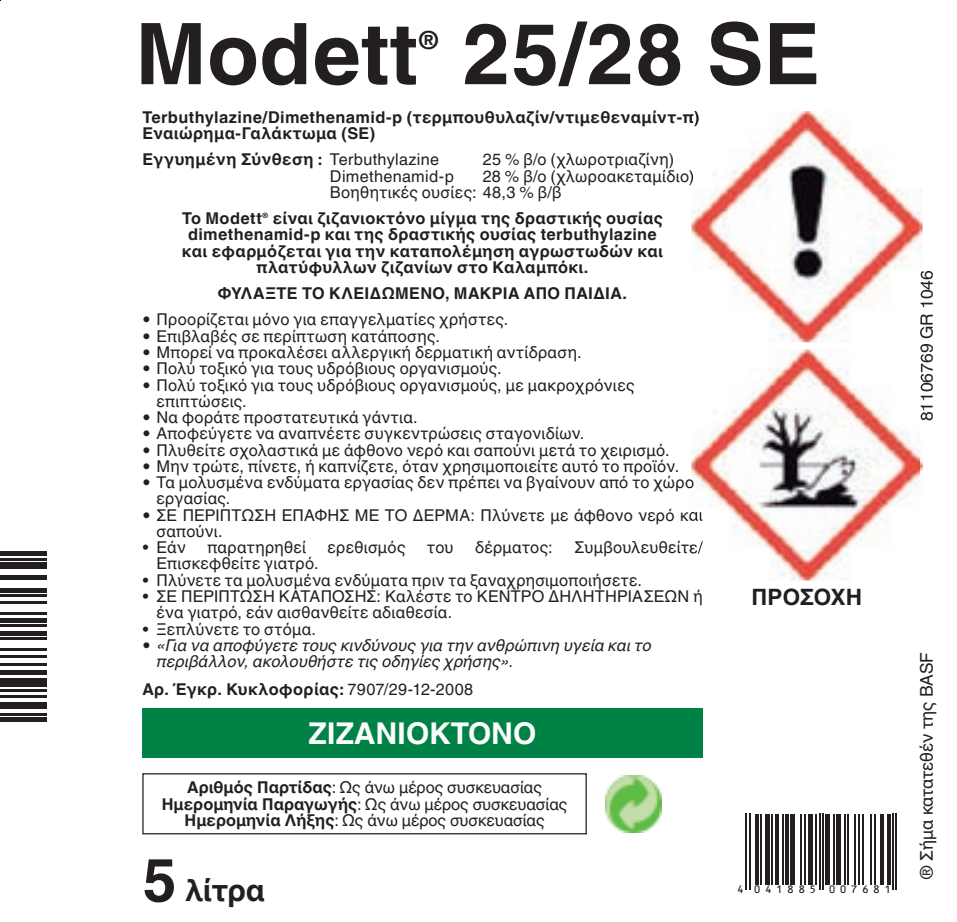
<style>
.page{position:relative;width:957px;height:922px;background:#fff}
.page>*{position:absolute;margin:0;border:0;box-sizing:border-box;transform-origin:0 0}
.t1{font:700 85px "Helvetica Linotype";color:#231f20}
.t2{font:700 30px "Helvetica Linotype";color:#fcfcfc}
.t3{font:700 30px "Helvetica Linotype";color:#231f20}
.t4{font:700 25px "Helvetica Linotype";color:#231f20}
.t5{font:700 22.5px "Helvetica Linotype";color:#231f20}
.t6{font:17.5px "Helvetica Linotype";color:#231f20}
.t7{font:16.25px/16.2px "Helvetica Linotype";letter-spacing:.02em;color:#231f20}
.t8{font:700 16.25px/16.2px "Helvetica Linotype";letter-spacing:.025em;color:#231f20}
.t9{font:16.25px/16.2px "Helvetica Linotype";color:#231f20;text-align:center}
.t10{font:italic 16.25px/16.2px "Helvetica Linotype";letter-spacing:.015em;color:#231f20}
.t11{font:10.25px "OCRB";letter-spacing:.355em;color:#231f20}
.t12{font:700 7.25px "Helvetica Linotype";color:#231f20}
.s1{font-weight:400}
.s2{font-family:"Helvetica Neue LT";font-stretch:condensed}
.s3{font-family:"Helvetica Neue LT";font-style:normal;font-stretch:condensed}
.s4{font-weight:700}
.s5{font-size:60px}
</style>
<div class="page">
<hr style="left:0;top:717px;width:47px;height:4px;background:#231f20">
<hr style="left:0;top:712px;width:47px;height:3px;background:#231f20">
<div style="left:0;top:702px;width:47px;height:6px;background:#231f20"></div>
<hr style="left:0;top:695px;width:47px;height:2px;background:#231f20">
<hr style="left:0;top:689px;width:47px;height:2px;background:#231f20">
<div style="left:0;top:678px;width:47px;height:9px;background:#231f20"></div>
<div style="left:0;top:669px;width:47px;height:5px;background:#231f20"></div>
<hr style="left:0;top:663px;width:47px;height:2px;background:#231f20">
<hr style="left:0;top:654px;width:47px;height:3px;background:#231f20">
<hr style="left:0;top:648px;width:47px;height:2px;background:#231f20">
<hr style="left:0;top:637px;width:47px;height:2px;background:#231f20">
<hr style="left:0;top:631px;width:47px;height:4px;background:#231f20">
<hr style="left:0;top:624px;width:47px;height:2px;background:#231f20">
<hr style="left:0;top:618px;width:47px;height:4px;background:#231f20">
<hr style="left:0;top:611px;width:47px;height:3px;background:#231f20">
<hr style="left:0;top:601px;width:47px;height:2px;background:#231f20">
<hr style="left:0;top:594px;width:47px;height:2px;background:#231f20">
<hr style="left:0;top:588px;width:47px;height:4px;background:#231f20">
<hr style="left:0;top:575px;width:47px;height:4px;background:#231f20">
<div style="left:0;top:562px;width:47px;height:6px;background:#231f20"></div>
<hr style="left:0;top:558px;width:47px;height:2px;background:#231f20">
<div style="left:0;top:551px;width:47px;height:5px;background:#231f20"></div>
<hr style="left:745px;top:813px;width:2px;height:76px;background:#231f20">
<hr style="left:748px;top:813px;width:2px;height:76px;background:#231f20">
<hr style="left:755px;top:813px;width:3px;height:71px;background:#231f20">
<hr style="left:759px;top:813px;width:2px;height:71px;background:#231f20">
<div style="left:764px;top:813px;width:5px;height:71px;background:#231f20"></div>
<hr style="left:770px;top:813px;width:2px;height:71px;background:#231f20">
<hr style="left:775px;top:813px;width:3px;height:71px;background:#231f20">
<hr style="left:782px;top:813px;width:1px;height:71px;background:#231f20">
<hr style="left:785px;top:813px;width:3px;height:71px;background:#231f20">
<div style="left:789px;top:813px;width:5px;height:71px;background:#231f20"></div>
<hr style="left:799px;top:813px;width:2px;height:71px;background:#231f20">
<hr style="left:804px;top:813px;width:1px;height:71px;background:#231f20">
<div style="left:807px;top:813px;width:5px;height:71px;background:#231f20"></div>
<hr style="left:815px;top:813px;width:2px;height:71px;background:#231f20">
<hr style="left:818px;top:813px;width:2px;height:76px;background:#231f20">
<hr style="left:821px;top:813px;width:2px;height:76px;background:#231f20">
<div style="left:824px;top:813px;width:5px;height:71px;background:#231f20"></div>
<hr style="left:832px;top:813px;width:2px;height:71px;background:#231f20">
<hr style="left:836px;top:813px;width:4px;height:71px;background:#231f20">
<hr style="left:844px;top:813px;width:1px;height:71px;background:#231f20">
<hr style="left:847px;top:813px;width:1px;height:71px;background:#231f20">
<hr style="left:853px;top:813px;width:2px;height:71px;background:#231f20">
<hr style="left:858px;top:813px;width:1px;height:71px;background:#231f20">
<hr style="left:861px;top:813px;width:2px;height:71px;background:#231f20">
<hr style="left:869px;top:813px;width:2px;height:71px;background:#231f20">
<hr style="left:874px;top:813px;width:1px;height:71px;background:#231f20">
<hr style="left:880px;top:813px;width:3px;height:71px;background:#231f20">
<svg style="left:887px;top:814px;width:3px;height:70px"></svg>
<hr style="left:891px;top:813px;width:2px;height:76px;background:#231f20">
<hr style="left:894px;top:813px;width:2px;height:76px;background:#231f20">
<img style="left:605px;top:775px;width:56px;height:56px">
<svg style="left:142px;top:773px;width:444px;height:61px"></svg>
<div style="left:142px;top:707px;width:560px;height:50px;background:#008247"></div>
<img style="left:691px;top:111px;width:231px;height:231px">
<img style="left:919px;top:270px;width:3px;height:72px">
<img style="left:691px;top:111px;width:7px;height:15px">
<svg style="left:691px;top:169px;width:1px;height:16px"></svg>
<img style="left:691px;top:349px;width:228px;height:231px">
<img style="left:919px;top:349px;width:3px;height:130px">
<img style="left:691px;top:476px;width:3px;height:15px">
<img style="left:691px;top:508px;width:11px;height:16px">
<img style="left:691px;top:541px;width:11px;height:15px">
<h1 class="t1" style="left:135px;top:5px;width:284px">Modett</h1>
<h3 class="t4" style="left:418px;top:26px;width:22px">®</h3>
<h1 class="t1" style="left:461px;top:5px;width:359px">25/28 SE</h1>
<p class="t8" style="left:142px;top:109px;width:558px">Terbuthylazine/Dimethenamid-p (τερμπουθυλαζίν/ντιμεθεναμίντ-π)<br>Εναιώρημα-Γαλάκτωμα (SE)</p>
<p class="t8" style="left:142px;top:151px;width:298px">Εγγυημένη Σύνθεση : <span class="s1">Terbuthylazine</span></p>
<p class="t7" style="left:482px;top:151px;width:193px">25 % β/ο (χλωροτριαζίνη)</p>
<p class="t7" style="left:330px;top:168px;width:125px">Dimethenamid-p</p>
<p class="t7" style="left:330px;top:168px;width:365px;text-indent:153px">28 % β/ο (χλωροακεταμίδιο)<br>Βοηθητικές ουσίες: 48,3 % β/β</p>
<p class="t8" style="left:182px;top:210px;width:81px">To Modett</p>
<p class="t12" style="left:262px;top:211px;width:8px">®</p>
<p class="t8" style="left:273px;top:210px;width:391px">είναι ζιζανιοκτόνο μίγμα της δραστικής ουσίας</p>
<p class="t8" style="left:188px;top:226px;width:470px">dimethenamid-p και της δραστικής ουσίας terbuthylazine</p>
<p class="t8" style="left:182px;top:243px;width:482px">και εφαρμόζεται για την καταπολέμηση αγρωστωδών και</p>
<p class="t8" style="left:256px;top:259px;width:333px">πλατύφυλλων ζιζανίων στο Καλαμπόκι.</p>
<p class="t8" style="left:218px;top:285px;width:410px">ΦΥΛΑΞΤΕ ΤΟ ΚΛΕΙΔΩΜΕΝΟ, ΜΑΚΡΙΑ ΑΠΟ ΠΑΙΔΙΑ.</p>
<p class="t7" style="left:142px;top:311px;width:367px"><span class="s2">•</span> Προορίζεται μόνο για επαγγελματίες χρήστες.</p>
<p class="t7" style="left:142px;top:328px;width:299px"><span class="s2">•</span> Επιβλαβές σε περίπτωση κατάποσης.</p>
<p class="t7" style="left:142px;top:344px;width:440px"><span class="s2">•</span> Μπορεί να προκαλέσει αλλεργική δερματική αντίδραση.</p>
<p class="t7" style="left:142px;top:360px;width:361px"><span class="s2">•</span> Πολύ τοξικό για τους υδρόβιους οργανισμούς.</p>
<p class="t7" style="left:156px;top:376px;width:479px;text-indent:-14px"><span class="s2">•</span> Πολύ τοξικό για τους υδρόβιους οργανισμούς, με μακροχρόνιες επιπτώσεις.</p>
<p class="t7" style="left:142px;top:409px;width:277px"><span class="s2">•</span> Να φοράτε προστατευτικά γάντια.</p>
<p class="t7" style="left:142px;top:425px;width:443px"><span class="s2">•</span> Αποφεύγετε να αναπνέετε συγκεντρώσεις σταγονιδίων.</p>
<p class="t7" style="left:142px;top:441px;width:528px"><span class="s2">•</span> Πλυθείτε σχολαστικά με άφθονο νερό και σαπούνι μετά το χειρισμό.</p>
<p class="t7" style="left:142px;top:458px;width:538px"><span class="s2">•</span> Μην τρώτε, πίνετε, ή καπνίζετε, όταν χρησιμοποιείτε αυτό το προϊόν.</p>
<p class="t7" style="left:156px;top:474px;width:539px;text-indent:-14px"><span class="s2">•</span> Τα μολυσμένα ενδύματα εργασίας δεν πρέπει να βγαίνουν από το χώρο εργασίας.</p>
<p class="t7" style="left:156px;top:506px;width:547px;text-indent:-14px"><span class="s2">•</span> ΣΕ ΠΕΡΙΠΤΩΣΗ ΕΠΑΦΗΣ ΜΕ ΤΟ ΔΕΡΜΑ: Πλύνετε με άφθονο νερό και σαπούνι.</p>
<p class="t7" style="left:142px;top:539px;width:45px">• Εάν</p>
<p class="t7" style="left:207px;top:539px;width:100px">παρατηρηθεί</p>
<p class="t7" style="left:327px;top:539px;width:79px">ερεθισμός</p>
<p class="t7" style="left:427px;top:539px;width:28px">του</p>
<p class="t7" style="left:475px;top:539px;width:79px">δέρματος:</p>
<p class="t7" style="left:574px;top:539px;width:130px">Συμβουλευθείτε/</p>
<p class="t7" style="left:156px;top:555px;width:164px">Επισκεφθείτε γιατρό.</p>
<p class="t7" style="left:142px;top:571px;width:501px">• Πλύνετε τα μολυσμένα ενδύματα πριν τα ξαναχρησιμοποιήσετε.</p>
<p class="t7" style="left:156px;top:588px;width:547px;text-indent:-14px">• ΣΕ ΠΕΡΙΠΤΩΣΗ ΚΑΤΑΠΟΣΗΣ: Καλέστε το ΚΕΝΤΡΟ ΔΗΛΗΤΗΡΙΑΣΕΩΝ ή ένα γιατρό, εάν αισθανθείτε αδιαθεσία.</p>
<p class="t7" style="left:142px;top:620px;width:175px">• Ξεπλύνετε το στόμα.</p>
<p class="t10" style="left:156px;top:636px;width:496px;text-indent:-14px"><span class="s3">•</span> «Για να αποφύγετε τους κινδύνους για την ανθρώπινη υγεία και το περιβάλλον, ακολουθήστε τις οδηγίες χρήσης».</p>
<p class="t8" style="left:142px;top:681px;width:332px">Αρ. Έγκρ. Κυκλοφορίας: <span class="s1">7907/29-12-2008</span></p>
<h2 class="t2" style="left:308px;top:715px;width:229px">ΖΙΖΑΝΙΟΚΤΟΝΟ</h2>
<p class="t9" style="left:162px;top:779px;width:407px"><span class="s4">Αριθμός Παρτίδας</span>: Ως άνω μέρος συσκευασίας<br><span class="s4">Ημερομηνία Παραγωγής</span>: Ως άνω μέρος συσκευασίας<br><span class="s4">Ημερομηνία Λήξης</span>: Ως άνω μέρος συσκευασίας</p>
<h2 class="t3" style="left:142px;top:873px;width:124px"><span class="s5">5</span> λίτρα</h2>
<h3 class="t5" style="left:751px;top:584px;width:112px">ΠΡΟΣΟΧΗ</h3>
<p class="t11" style="left:736px;top:884px;width:156px">4 041885 007681</p>
<p class="t6" style="left:916px;top:421px;width:153px;rotate:-90deg">81106769 GR 1046</p>
<p class="t6" style="left:916px;top:879px;width:229px;rotate:-90deg">® Σήμα κατατεθέν της BASF</p>
</div>
